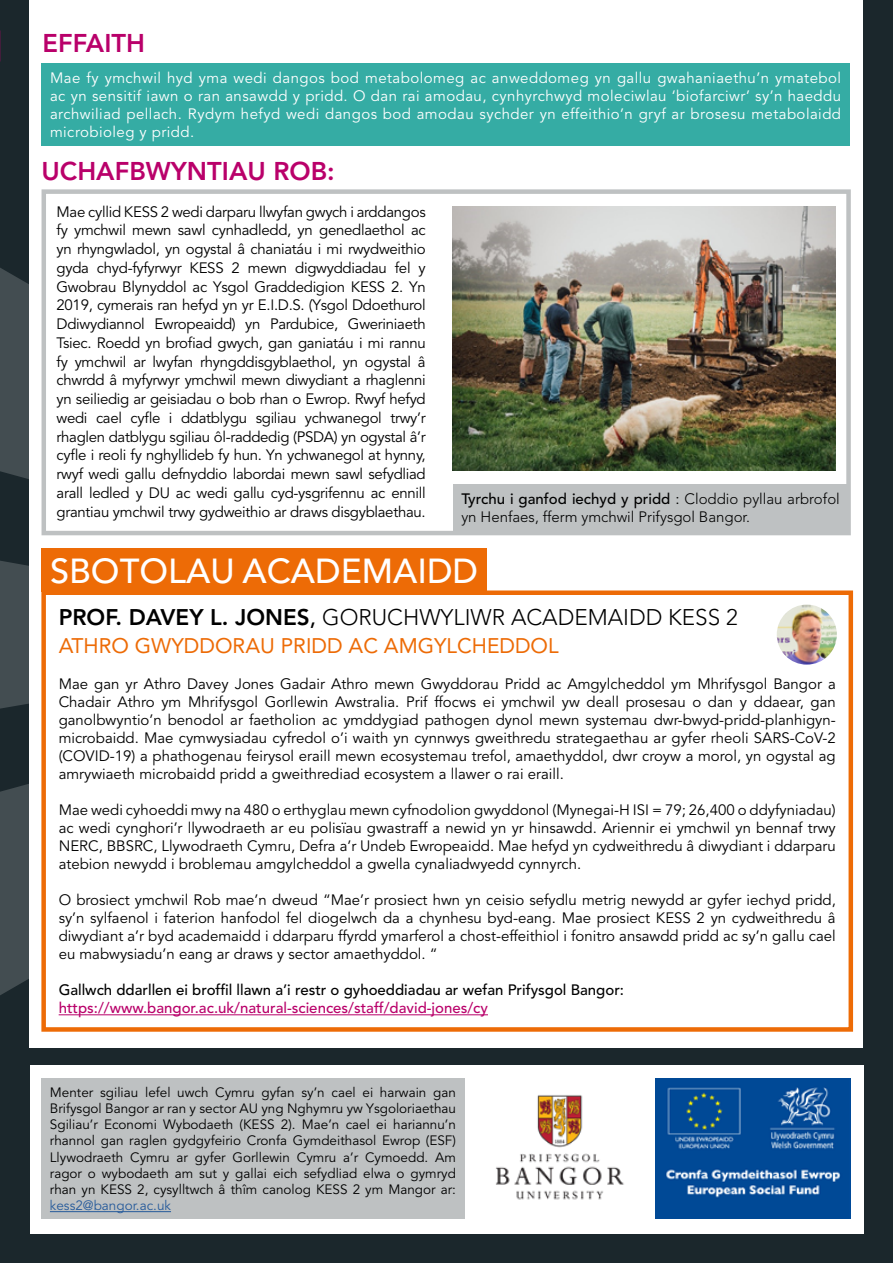
<style>
.page{position:relative;width:893px;height:1263px;background:#1b272c}
.page>*{position:absolute;margin:0;border:0;box-sizing:border-box;transform-origin:0 0}
.t1{font:500 34.5px "Avenir LT Std";color:#fff}
.t2{font:800 25.5px "Avenir LT Std";color:#b9006a}
.t3{font:300 22.5px "Avenir LT Std";color:#000}
.t4{font:21px "Avenir LT Std";color:#ed6b06}
.t5{font:15px/18.8px "Avenir LT Std";color:#000;text-align:justify}
.t6{font:15px/18px "Avenir LT Std";letter-spacing:.03em;color:#fff;text-align:justify}
.t7{font:300 15px/18px "Avenir LT Std";color:#000}
.t8{font:500 15px "Avenir LT Std";color:#000}
.t9{font:500 15px "Avenir LT Std";color:#b9006a}
.t10{font:13.5px/16.2px "Avenir LT Std";color:#000;text-align:justify}
.t11{font:13.5px "Avenir LT Std";color:#275b9b}
.s1{font-weight:500}
.s2{font-weight:400}
.s3{font-weight:800}
</style>
<div class="page">
<svg style="left:0;top:0;width:30px;height:354px"></svg>
<svg style="left:0;top:908px;width:267px;height:326px"></svg>
<svg style="left:0;top:354px;width:30px;height:554px;fill:#434d51"></svg>
<div style="left:30px;top:0;width:833px;height:1047px;background:#fff"></div>
<div style="left:30px;top:1065px;width:833px;height:168px;background:#fff"></div>
<div style="left:42px;top:548px;width:445px;height:43px;background:#ed6b06"></div>
<hr style="left:59px;top:1014px;width:429px;height:1px;background:#b9006a">
<div style="left:41px;top:590px;width:812px;height:442px;border:4px solid #ed6b06"></div>
<div style="left:42px;top:64px;width:808px;height:82px;background:#35aca4"></div>
<div style="left:41px;top:1078px;width:423px;height:141px;background:#bec1c2"></div>
<hr style="left:50px;top:1211px;width:121px;height:1px;background:#275b9b">
<div style="left:453px;top:484px;width:395px;height:49px;background:#bec1c2"></div>
<img style="left:496px;top:1095px;width:128px;height:105px">
<img style="left:655px;top:1078px;width:195px;height:140px">
<img style="left:453px;top:206px;width:383px;height:265px">
<img style="left:777px;top:604px;width:60px;height:61px;border-radius:30px">
<div style="left:42px;top:189px;width:809px;height:346px;border:4px solid #bec1c2"></div>
<h2 class="t2" style="left:43px;top:28px;width:104px">EFFAITH</h2>
<p class="t6" style="left:50px;top:70px;width:793px">Mae fy ymchwil hyd yma wedi dangos bod metabolomeg ac anweddomeg yn gallu gwahaniaethu’n ymatebol ac yn sensitif iawn o ran ansawdd y pridd. O dan rai amodau, cynhyrchwyd moleciwlau ‘biofarciwr’ sy’n haeddu archwiliad pellach. Rydym hefyd wedi dangos bod amodau sychder yn effeithio’n gryf ar brosesu metabolaidd microbioleg y pridd.</p>
<h2 class="t2" style="left:42px;top:156px;width:295px">UCHAFBWYNTIAU ROB:</h2>
<p class="t5" style="left:57px;top:202px;width:371px">Mae cyllid KESS 2 wedi darparu llwyfan gwych i arddangos fy ymchwil mewn sawl cynhadledd, yn genedlaethol ac yn rhyngwladol, yn ogystal â chaniatáu i mi rwydweithio gyda chyd-fyfyrwyr KESS 2 mewn digwyddiadau fel y Gwobrau Blynyddol ac Ysgol Graddedigion KESS 2. Yn 2019, cymerais ran hefyd yn yr E.I.D.S. (Ysgol Ddoethurol Ddiwydiannol Ewropeaidd) yn Pardubice, Gweriniaeth Tsiec. Roedd yn brofiad gwych, gan ganiatáu i mi rannu fy ymchwil ar lwyfan rhyngddisgyblaethol, yn ogystal â chwrdd â myfyrwyr ymchwil mewn diwydiant a rhaglenni yn seiliedig ar geisiadau o bob rhan o Ewrop. Rwyf hefyd wedi cael cyfle i ddatblygu sgiliau ychwanegol trwy’r rhaglen datblygu sgiliau ôl-raddedig (PSDA) yn ogystal â’r cyfle i reoli fy nghyllideb fy hun. Yn ychwanegol at hynny, rwyf wedi gallu defnyddio labordai mewn sawl sefydliad arall ledled y DU ac wedi gallu cyd-ysgrifennu ac ennill grantiau ymchwil trwy gydweithio ar draws disgyblaethau.</p>
<p class="t7" style="left:461px;top:490px;width:380px"><span class="s1">Tyrchu i ganfod iechyd y pridd</span> <span class="s2">:</span> Cloddio pyllau arbrofol yn Henfaes, fferm ymchwil Prifysgol Bangor.</p>
<h1 class="t1" style="left:50px;top:551px;width:430px">SBOTOLAU ACADEMAIDD</h1>
<h3 class="t3" style="left:59px;top:604px;width:681px"><span class="s3">PROF. DAVEY L. JONES</span><span class="s1">,</span> GORUCHWYLIWR ACADEMAIDD KESS 2</h3>
<h3 class="t4" style="left:59px;top:634px;width:501px">ATHRO GWYDDORAU PRIDD AC AMGYLCHEDDOL</h3>
<p class="t5" style="left:59px;top:675px;width:779px;line-height:18px">Mae gan yr Athro Davey Jones Gadair Athro mewn Gwyddorau Pridd ac Amgylcheddol ym Mhrifysgol Bangor a Chadair Athro ym Mhrifysgol Gorllewin Awstralia. Prif ffocws ei ymchwil yw deall prosesau o dan y ddaear, gan ganolbwyntio’n benodol ar faetholion ac ymddygiad pathogen dynol mewn systemau dwr-bwyd-pridd-planhigyn&shy;microbaidd. Mae cymwysiadau cyfredol o’i waith yn cynnwys gweithredu strategaethau ar gyfer rheoli SARS-CoV-2 (COVID-19) a phathogenau feirysol eraill mewn ecosystemau trefol, amaethyddol, dwr croyw a morol, yn ogystal ag amrywiaeth microbaidd pridd a gweithrediad ecosystem a llawer o rai eraill.</p>
<p class="t5" style="left:59px;top:801px;width:779px;line-height:18px">Mae wedi cyhoeddi mwy na 480 o erthyglau mewn cyfnodolion gwyddonol (Mynegai-H ISI = 79; 26,400 o ddyfyniadau) ac wedi cynghori’r llywodraeth ar eu polisïau gwastraff a newid yn yr hinsawdd. Ariennir ei ymchwil yn bennaf trwy NERC, BBSRC, Llywodraeth Cymru, Defra a’r Undeb Ewropeaidd. Mae hefyd yn cydweithredu â diwydiant i ddarparu atebion newydd i broblemau amgylcheddol a gwella cynaliadwyedd cynnyrch.</p>
<p class="t5" style="left:59px;top:891px;width:779px;line-height:18px">O brosiect ymchwil Rob mae’n dweud “Mae’r prosiect hwn yn ceisio sefydlu metrig newydd ar gyfer iechyd pridd, sy’n sylfaenol i faterion hanfodol fel diogelwch da a chynhesu byd-eang. Mae prosiect KESS 2 yn cydweithredu â diwydiant a’r byd academaidd i ddarparu ffyrdd ymarferol a chost-effeithiol i fonitro ansawdd pridd ac sy’n gallu cael eu mabwysiadu’n eang ar draws y sector amaethyddol. “</p>
<p class="t8" style="left:59px;top:981px;width:567px">Gallwch ddarllen ei broffil llawn a’i restr o gyhoeddiadau ar wefan Prifysgol Bangor:</p>
<p class="t9" style="left:59px;top:999px;width:431px">https://www.bangor.ac.uk/natural-sciences/staff/david-jones/cy</p>
<p class="t10" style="left:50px;top:1084px;width:408px">Menter sgiliau lefel uwch Cymru gyfan sy’n cael ei harwain gan Brifysgol Bangor ar ran y sector AU yng Nghymru yw Ysgoloriaethau Sgiliau’r Economi Wybodaeth (KESS 2). Mae’n cael ei hariannu’n rhannol gan raglen gydgyfeirio Cronfa Gymdeithasol Ewrop (ESF)<br>Llywodraeth Cymru ar gyfer Gorllewin Cymru a’r Cymoedd. Am ragor o wybodaeth am sut y gallai eich sefydliad elwa o gymryd rhan yn KESS 2, cysylltwch â thîm canolog KESS 2 ym Mangor ar:</p>
<p class="t11" style="left:50px;top:1198px;width:123px">kess2@bangor.ac.uk</p>
</div>
